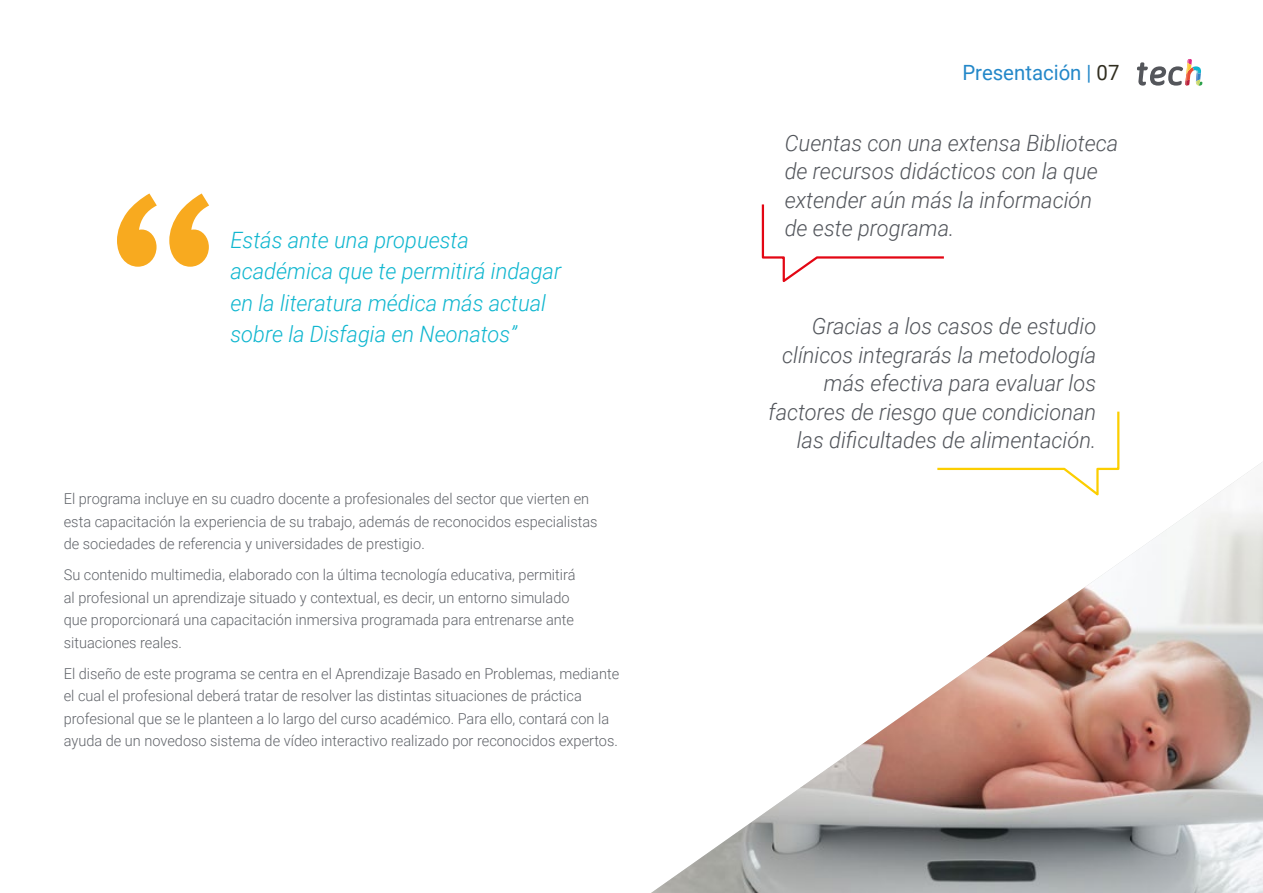
<style>
.page{position:relative;width:1263px;height:893px;background:#fff}
.page>*{position:absolute;margin:0;border:0;box-sizing:border-box;transform-origin:0 0}
.t1{font:italic 300 22.5px/28.5px "Roboto";color:#52555b;text-align:right}
.t2{font:italic 300 22.5px/31.5px "Roboto";color:#0fb6cf}
.t3{font:21px "Roboto";color:#2488c9}
.t4{font:300 15px/22.5px "Roboto";color:#61646a}
.s1{color:#312e20}
</style>
<div class="page">
<img style="left:651px;top:462px;width:612px;height:431px">
<svg style="left:935px;top:411px;width:185px;height:88px"></svg>
<svg style="left:761px;top:204px;width:183px;height:78px"></svg>
<svg style="left:117px;top:193px;width:92px;height:74px"></svg>
<svg style="left:1137px;top:59px;width:65px;height:27px"></svg>
<h1 class="t2" style="left:230px;top:223px;width:332px">Estás ante una propuesta académica que te permitirá indagar en la literatura médica más actual sobre la Disfagia en Neonatos”</h1>
<p class="t4" style="left:64px;top:487px;width:535px">El programa incluye en su cuadro docente a profesionales del sector que vierten en esta capacitación la experiencia de su trabajo, además de reconocidos especialistas de sociedades de referencia y universidades de prestigio.</p>
<p class="t4" style="left:64px;top:563px;width:513px">Su contenido multimedia, elaborado con la última tecnología educativa, permitirá al profesional un aprendizaje situado y contextual, es decir, un entorno simulado que proporcionará una capacitación inmersiva programada para entrenarse ante situaciones reales.</p>
<p class="t4" style="left:64px;top:662px;width:557px">El diseño de este programa se centra en el Aprendizaje Basado en Problemas, mediante el cual el profesional deberá tratar de resolver las distintas situaciones de práctica profesional que se le planteen a lo largo del curso académico. Para ello, contará con la ayuda de un novedoso sistema de vídeo interactivo realizado por reconocidos expertos.</p>
<h2 class="t3" style="left:962px;top:57px;width:159px">Presentación | <span class="s1">07</span></h2>
<h1 class="t1" style="left:785px;top:128px;width:335px;text-align:left">Cuentas con una extensa Biblioteca de recursos didácticos con la que extender aún más la información de este programa.</h1>
<h1 class="t1" style="left:769px;top:311px;width:329px">Gracias a los casos de estudio clínicos integrarás la metodología más efectiva para evaluar los factores de riesgo que condicionan las dificultades de alimentación.</h1>
</div>
